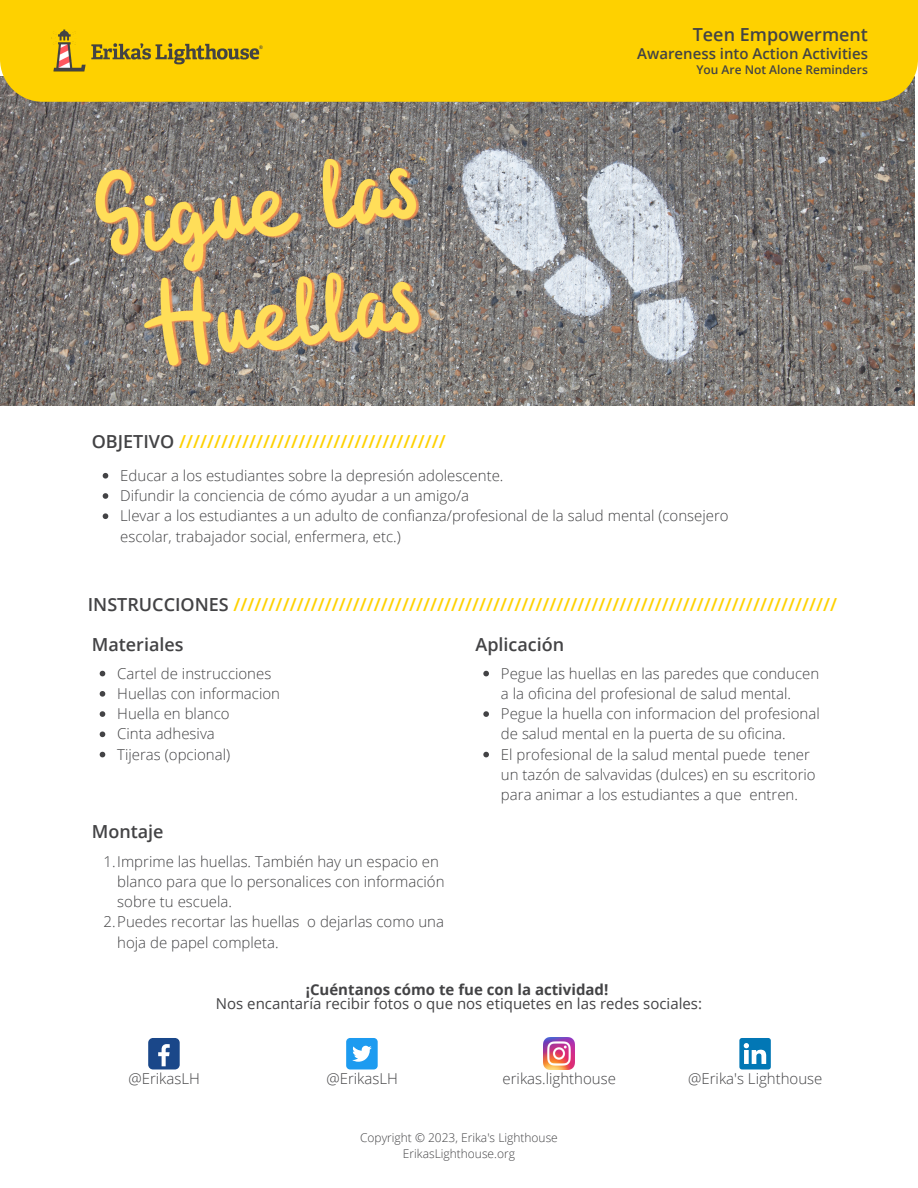
<style>
.page{position:relative;width:918px;height:1188px;background:#fff}
.page>*{position:absolute;margin:0;border:0;box-sizing:border-box;transform-origin:0 0}
.t1{font:600 18px "Open Sans";color:#fed100}
.t2{font:600 18px "Open Sans";color:#434345}
.t3{font:300 15px/20.2px "Open Sans";color:#434345}
.t4{font:15px "Open Sans";color:#434345}
.t5{font:700 15px "Open Sans";color:#434345}
.t6{font:600 15px "Open Sans";color:#434345}
.t7{font:300 12px "Open Sans";color:#434345}
.t8{font:600 12px "Open Sans";color:#434345}
.s1{color:#434345}
</style>
<div class="page">
<img style="left:0;top:102px;width:914px;height:303px">
<div style="left:0;top:0;width:918px;height:102px;background:#fed100"></div>
<img style="left:39px;top:20px;width:234px;height:62px">
<div style="left:148px;top:1038px;width:32px;height:31px;background:#1a4789;border-radius:5px"></div>
<svg style="left:158px;top:1044px;width:12px;height:22px"></svg>
<div style="left:346px;top:1038px;width:32px;height:31px;background:#1d9bf0;border-radius:4px"></div>
<svg style="left:352px;top:1046px;width:20px;height:16px"></svg>
<img style="left:543px;top:1038px;width:32px;height:31px">
<svg style="left:739px;top:1038px;width:32px;height:31px"></svg>
<svg style="left:100px;top:671px;width:5px;height:5px"></svg>
<svg style="left:100px;top:691px;width:5px;height:6px"></svg>
<svg style="left:100px;top:711px;width:5px;height:6px"></svg>
<svg style="left:100px;top:732px;width:5px;height:5px"></svg>
<svg style="left:100px;top:752px;width:5px;height:5px"></svg>
<svg style="left:483px;top:671px;width:6px;height:5px"></svg>
<svg style="left:483px;top:711px;width:6px;height:6px"></svg>
<svg style="left:483px;top:752px;width:6px;height:5px"></svg>
<svg style="left:103px;top:473px;width:5px;height:6px"></svg>
<svg style="left:103px;top:493px;width:5px;height:6px"></svg>
<svg style="left:103px;top:513px;width:5px;height:6px"></svg>
<img style="left:88px;top:107px;width:384px;height:296px">
<p class="t2" style="left:693px;top:22px;width:177px">Teen Empowerment</p>
<p class="t6" style="left:637px;top:43px;width:232px">Awareness into Action Activities</p>
<p class="t8" style="left:696px;top:61px;width:173px">You Are Not Alone Reminders</p>
<p class="t1" style="left:92px;top:428px;width:355px"><span class="s1">OBJETIVO</span> //////////////////////////////////////</p>
<p class="t3" style="left:120px;top:465px;width:385px">Educar a los estudiantes sobre la depresión adolescente.</p>
<p class="t3" style="left:120px;top:485px;width:350px">Difundir la conciencia de cómo ayudar a un amigo/a</p>
<p class="t3" style="left:120px;top:505px;width:610px">Llevar a los estudiantes a un adulto de confianza/profesional de la salud mental (consejero escolar, trabajador social, enfermera, etc.)</p>
<p class="t1" style="left:88px;top:592px;width:751px"><span class="s1">INSTRUCCIONES</span> //////////////////////////////////////////////////////////////////////////////////////</p>
<p class="t2" style="left:92px;top:631px;width:93px">Materiales</p>
<p class="t3" style="left:117px;top:663px;width:156px">Cartel de instrucciones</p>
<p class="t3" style="left:117px;top:683px;width:164px">Huellas con informacion</p>
<p class="t3" style="left:117px;top:703px;width:114px">Huella en blanco</p>
<p class="t3" style="left:117px;top:723px;width:99px">Cinta adhesiva</p>
<p class="t3" style="left:117px;top:744px;width:114px">Tijeras (opcional)</p>
<p class="t2" style="left:475px;top:631px;width:90px">Aplicación</p>
<p class="t3" style="left:501px;top:663px;width:320px">Pegue las huellas en las paredes que conducen a la oficina del profesional de salud mental.</p>
<p class="t3" style="left:501px;top:703px;width:320px">Pegue la huella con informacion del profesional de salud mental en la puerta de su oficina.</p>
<p class="t3" style="left:501px;top:744px;width:316px">El profesional de la salud mental puede tener un tazón de salvavidas (dulces) en su escritorio para animar a los estudiantes a que entren.</p>
<p class="t2" style="left:92px;top:819px;width:73px">Montaje</p>
<p class="t3" style="left:117px;top:851px;width:329px;text-indent:-14px">1.Imprime las huellas. También hay un espacio en blanco para que lo personalices con información sobre tu escuela.</p>
<p class="t3" style="left:117px;top:911px;width:328px;text-indent:-14px">2.Puedes recortar las huellas o dejarlas como una hoja de papel completa.</p>
<p class="t5" style="left:306px;top:979px;width:304px">¡Cuéntanos cómo te fue con la actividad!</p>
<p class="t4" style="left:216px;top:993px;width:488px">Nos encantaría recibir fotos o que nos etiquetes en las redes sociales:</p>
<p class="t3" style="left:128px;top:1068px;width:73px">@ErikasLH</p>
<p class="t3" style="left:326px;top:1068px;width:73px">@ErikasLH</p>
<p class="t3" style="left:503px;top:1068px;width:115px">erikas.lighthouse</p>
<p class="t3" style="left:688px;top:1068px;width:136px">@Erika's Lighthouse</p>
<p class="t7" style="left:360px;top:1129px;width:199px">Copyright © 2023, Erika's Lighthouse</p>
<p class="t7" style="left:403px;top:1145px;width:114px">ErikasLighthouse.org</p>
</div>
